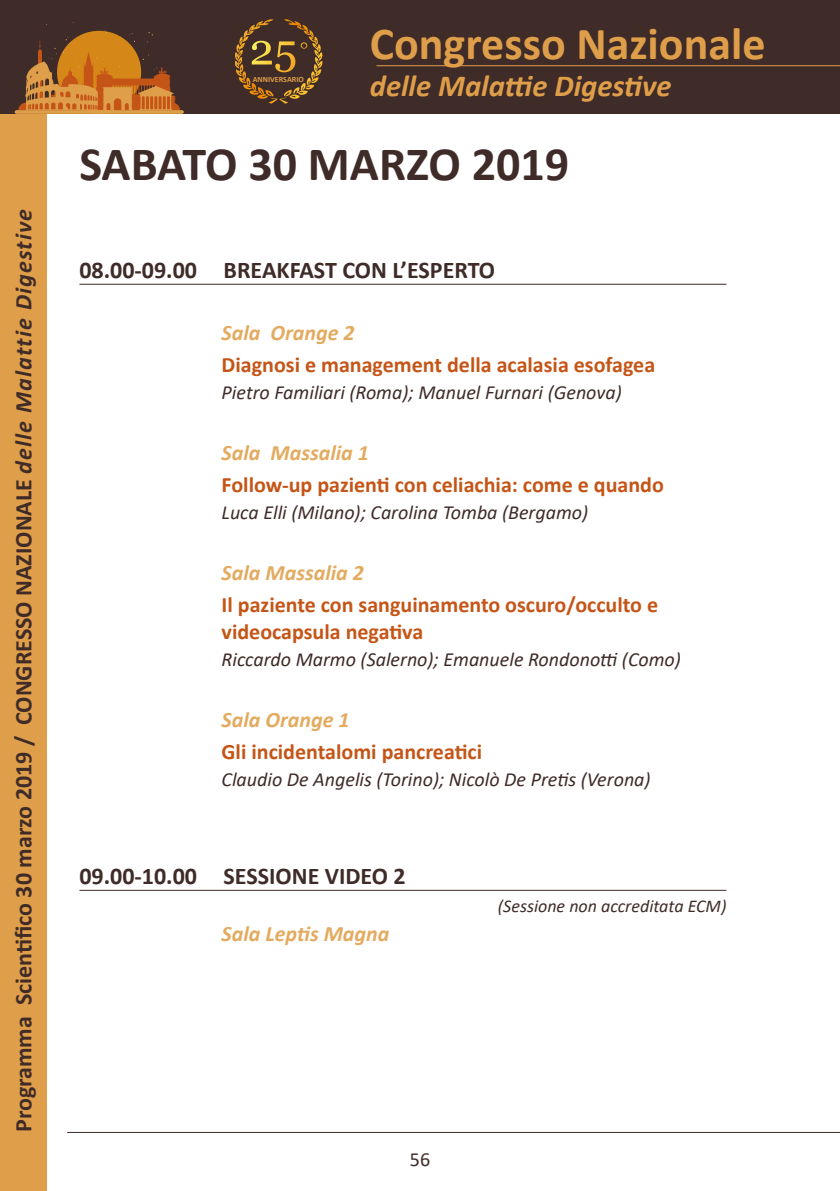
<style>
.page{position:relative;width:840px;height:1191px;background:#fff}
.page>*{position:absolute;margin:0;border:0;box-sizing:border-box;transform-origin:0 0}
.t1{font:700 48px "Calibri";color:#3f2b28}
.t2{font:700 46px "Calibri";color:#df9e49}
.t3{font:italic 700 30.6px "Calibri";color:#df9e49}
.t4{font:700 24px "Calibri";color:#3f2b28}
.t5{font:700 22px/26.4px "Calibri";color:#c55517}
.t6{font:italic 700 22px "Calibri";color:#e3ab60}
.t7{font:italic 20px "Calibri";color:#3f2b28}
.t8{font:20px "Calibri";color:#3f2b28}
.t9{font:italic 18px "Calibri";color:#3f2b28}
.t10{font:700 8px "Calibri";color:#df9e49}
.s1{font-style:italic}
</style>
<div class="page">
<div style="left:0;top:0;width:46px;height:1191px;background:#df9e49"></div>
<div style="left:0;top:0;width:839px;height:113px;background:#3f2b28"></div>
<hr style="left:67px;top:1132px;width:772px;height:1px;background:#3f2b28">
<hr style="left:376px;top:65px;width:463px;height:1px;background:#df9e49">
<svg style="left:15px;top:110px;width:169px;height:4px"></svg>
<svg style="left:18px;top:22px;width:162px;height:88px"></svg>
<svg style="left:243px;top:19px;width:70px;height:53px"></svg>
<hr style="left:79px;top:284px;width:647px;height:1px;background:#3f2b28">
<hr style="left:79px;top:890px;width:647px;height:1px;background:#3f2b28">
<p class="t4" style="left:7px;top:1132px;width:925px;rotate:-90deg">Programma Scientifico 30 marzo 2019 / CONGRESSO NAZIONALE <span class="s1">delle Malattie Digestive</span></p>
<p class="t10" style="left:252px;top:73px;width:53px">ANNIVERSARIO</p>
<h2 class="t2" style="left:369px;top:12px;width:397px">Congresso Nazionale</h2>
<h3 class="t3" style="left:369px;top:64px;width:303px">delle Malattie Digestive</h3>
<h1 class="t1" style="left:79px;top:130px;width:491px">SABATO 30 MARZO 2019</h1>
<p class="t4" style="left:79px;top:253px;width:417px">08.00-09.00 BREAKFAST CON L’ESPERTO</p>
<p class="t6" style="left:221px;top:317px;width:135px">Sala Orange 2</p>
<p class="t5" style="left:221px;top:351px;width:435px">Diagnosi e management della acalasia esofagea</p>
<p class="t7" style="left:221px;top:378px;width:401px">Pietro Familiari (Roma); Manuel Furnari (Genova)</p>
<p class="t6" style="left:221px;top:437px;width:149px">Sala Massalia 1</p>
<p class="t5" style="left:221px;top:471px;width:443px">Follow-up pazienti con celiachia: come e quando</p>
<p class="t7" style="left:221px;top:498px;width:368px">Luca Elli (Milano); Carolina Tomba (Bergamo)</p>
<p class="t6" style="left:221px;top:557px;width:144px">Sala Massalia 2</p>
<p class="t5" style="left:221px;top:591px;width:438px">Il paziente con sanguinamento oscuro/occulto e videocapsula negativa</p>
<p class="t7" style="left:221px;top:645px;width:460px">Riccardo Marmo (Salerno); Emanuele Rondonotti (Como)</p>
<p class="t6" style="left:221px;top:704px;width:130px">Sala Orange 1</p>
<p class="t5" style="left:221px;top:738px;width:262px">Gli incidentalomi pancreatici</p>
<p class="t7" style="left:221px;top:765px;width:430px">Claudio De Angelis (Torino); Nicolò De Pretis (Verona)</p>
<p class="t4" style="left:79px;top:859px;width:327px">09.00-10.00 SESSIONE VIDEO 2</p>
<p class="t6" style="left:221px;top:918px;width:169px">Sala Leptis Magna</p>
<p class="t9" style="left:497px;top:893px;width:230px">(Sessione non accreditata ECM)</p>
<p class="t8" style="left:409px;top:1145px;width:22px">56</p>
</div>
